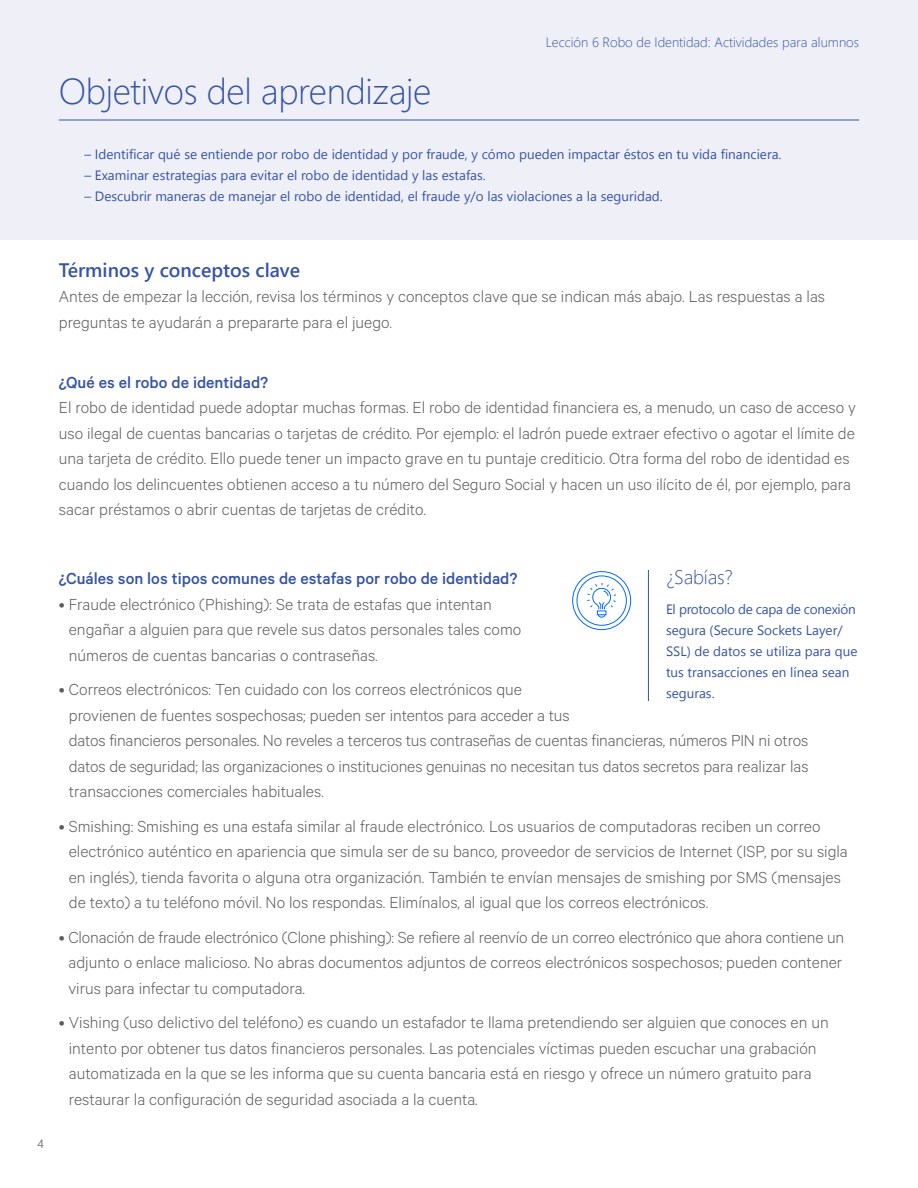
<style>
.page{position:relative;width:918px;height:1188px;background:#fff}
.page>*{position:absolute;margin:0;border:0;box-sizing:border-box;transform-origin:0 0}
.t1{font:300 36px "Segoe UI";letter-spacing:-.01em;color:#3654a5}
.t2{font:600 19.5px "Segoe UI";color:#3654a5}
.t3{font:300 19.5px "Segoe UI";letter-spacing:-.01em;color:#3654a5}
.t4{font:300 18px/25.5px "Calibre";color:#5d5d5d}
.t5{font:500 18px "Calibre";color:#3654a5}
.t6{font:13.5px/21px "Segoe UI";color:#3654a5}
.t7{font:300 13.5px "Segoe UI";color:#3654a5}
.t8{font:12px "Segoe UI";color:#757272}
</style>
<div class="page">
<div style="left:0;top:0;width:918px;height:240px;background:#efeff8"></div>
<hr style="left:59px;top:120px;width:800px;height:1px;background:#3654a5">
<hr style="left:648px;top:570px;width:1px;height:131px;background:#3654a5">
<svg style="left:572px;top:571px;width:60px;height:60px"></svg>
<div style="left:572px;top:571px;width:59px;height:59px;border:1px solid #006aff;border-radius:50%"></div>
<div style="left:577px;top:576px;width:50px;height:50px;border:1px solid #006aff;border-radius:50%"></div>
<svg style="left:587px;top:583px;width:29px;height:35px"></svg>
<p class="t7" style="left:546px;top:32px;width:315px">Lección 6 Robo de Identidad: Actividades para alumnos</p>
<h1 class="t1" style="left:59px;top:64px;width:374px">Objetivos del aprendizaje</h1>
<p class="t6" style="left:84px;top:143px;width:699px">– Identificar qué se entiende por robo de identidad y por fraude, y cómo pueden impactar éstos en tu vida financiera.</p>
<p class="t6" style="left:84px;top:164px;width:403px">– Examinar estrategias para evitar el robo de identidad y las estafas.</p>
<p class="t6" style="left:84px;top:185px;width:580px">– Descubrir maneras de manejar el robo de identidad, el fraude y/o las violaciones a la seguridad.</p>
<p class="t2" style="left:59px;top:255px;width:243px">Términos y conceptos clave</p>
<p class="t4" style="left:59px;top:283px;width:768px">Antes de empezar la lección, revisa los términos y conceptos clave que se indican más abajo. Las respuestas a las preguntas te ayudarán a prepararte para el juego.</p>
<p class="t5" style="left:59px;top:372px;width:211px">¿Qué es el robo de identidad?</p>
<p class="t4" style="left:59px;top:394px;width:799px">El robo de identidad puede adoptar muchas formas. El robo de identidad financiera es, a menudo, un caso de acceso y uso ilegal de cuentas bancarias o tarjetas de crédito. Por ejemplo: el ladrón puede extraer efectivo o agotar el límite de una tarjeta de crédito. Ello puede tener un impacto grave en tu puntaje crediticio. Otra forma del robo de identidad es cuando los delincuentes obtienen acceso a tu número del Seguro Social y hacen un uso ilícito de él, por ejemplo, para sacar préstamos o abrir cuentas de tarjetas de crédito.</p>
<p class="t8" style="left:38px;top:1135px;width:8px">4</p>
<p class="t3" style="left:666px;top:563px;width:68px">¿Sabías?</p>
<p class="t6" style="left:666px;top:599px;width:193px">El protocolo de capa de conexión segura (Secure Sockets Layer/<br>SSL) de datos se utiliza para que tus transacciones en línea sean seguras.</p>
<p class="t5" style="left:59px;top:568px;width:460px">¿Cuáles son los tipos comunes de estafas por robo de identidad?</p>
<p class="t4" style="left:69px;top:591px;width:454px;text-indent:-10px">• Fraude electrónico (Phishing): Se trata de estafas que intentan engañar a alguien para que revele sus datos personales tales como números de cuentas bancarias o contraseñas.</p>
<p class="t4" style="left:69px;top:676px;width:741px;text-indent:-10px">• Correos electrónicos: Ten cuidado con los correos electrónicos que<br>provienen de fuentes sospechosas; pueden ser intentos para acceder a tus<br>datos financieros personales. No reveles a terceros tus contraseñas de cuentas financieras, números PIN ni otros datos de seguridad; las organizaciones o instituciones genuinas no necesitan tus datos secretos para realizar las transacciones comerciales habituales.</p>
<p class="t4" style="left:69px;top:813px;width:781px;text-indent:-10px">• Smishing: Smishing es una estafa similar al fraude electrónico. Los usuarios de computadoras reciben un correo electrónico auténtico en apariencia que simula ser de su banco, proveedor de servicios de Internet (ISP, por su sigla en inglés), tienda favorita o alguna otra organización. También te envían mensajes de smishing por SMS (mensajes de texto) a tu teléfono móvil. No los respondas. Elimínalos, al igual que los correos electrónicos.</p>
<p class="t4" style="left:68px;top:924px;width:777px;text-align:justify;text-indent:-10px">• Clonación de fraude electrónico (Clone phishing): Se refiere al reenvío de un correo electrónico que ahora contiene un adjunto o enlace malicioso. No abras documentos adjuntos de correos electrónicos sospechosos; pueden contener virus para infectar tu computadora.</p>
<p class="t4" style="left:69px;top:1009px;width:761px;text-indent:-10px">• Vishing (uso delictivo del teléfono) es cuando un estafador te llama pretendiendo ser alguien que conoces en un intento por obtener tus datos financieros personales. Las potenciales víctimas pueden escuchar una grabación automatizada en la que se les informa que su cuenta bancaria está en riesgo y ofrece un número gratuito para restaurar la configuración de seguridad asociada a la cuenta.</p>
</div>
